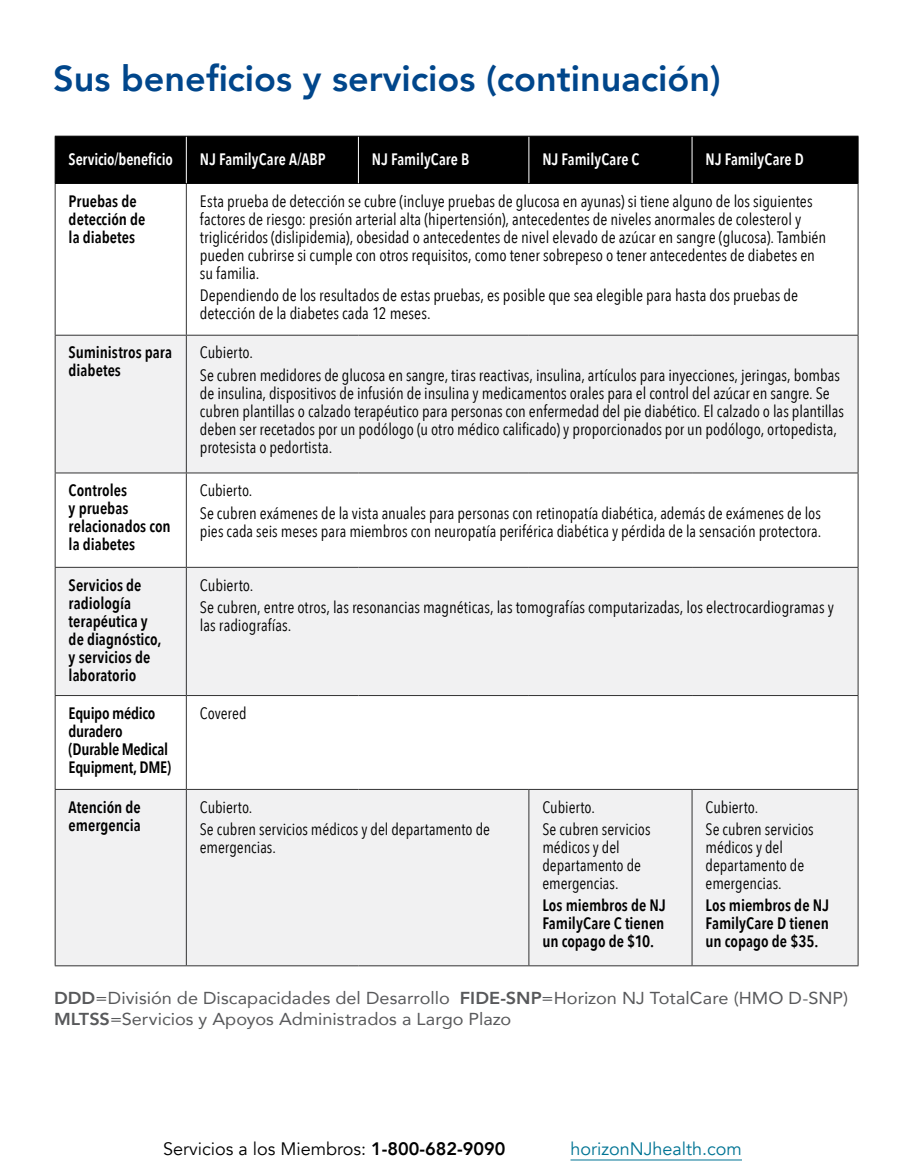
<style>
.page{position:relative;width:905px;height:1175px;background:#fff}
.page>*{position:absolute;margin:0;border:0;box-sizing:border-box;transform-origin:0 0}
.t1{font:800 36px "Avenir";color:#00468b}
.Body{font:18px "Avenir";color:#000}
.Body-2{font:18px "Avenir";color:#007494}
.t2{font:17.25px/21px "Avenir";color:#58595b;scale:1.05 1}
.Benefits_-_Condensed{font:16.5px/18px "Avenir Next Condensed";color:#000}
.Benefits_-_Condensed-2{font:600 16.5px/18px "Avenir Next Condensed";color:#000}
.Benefits_Chart_Headers{font:600 16.5px "Avenir Next Condensed";letter-spacing:-.005em;color:#fff;scale:.96 1}
.Benefits_-_Condensed-3{font:600 16.5px/18px "Avenir Next Condensed";letter-spacing:-.02em;color:#000}
.s1{font-weight:800}
</style>
<div class="page">
<div style="left:56px;top:137px;width:801px;height:46px;background:#000"></div>
<svg style="left:56px;top:184px;width:801px;height:151px"></svg>
<div style="left:56px;top:336px;width:801px;height:629px;background:#f1f1f2"></div>
<svg style="left:56px;top:473px;width:801px;height:316px"></svg>
<hr style="left:55px;top:184px;width:1px;height:151px;background:#333">
<hr style="left:186px;top:184px;width:1px;height:151px;background:#333">
<hr style="left:857px;top:184px;width:1px;height:151px;background:#333">
<hr style="left:55px;top:335px;width:131px;height:1px;background:#333">
<hr style="left:55px;top:335px;width:1px;height:137px;background:#333">
<hr style="left:186px;top:335px;width:172px;height:1px;background:#333">
<hr style="left:186px;top:335px;width:1px;height:137px;background:#333">
<hr style="left:358px;top:335px;width:171px;height:1px;background:#333">
<hr style="left:529px;top:335px;width:163px;height:1px;background:#333">
<hr style="left:692px;top:335px;width:166px;height:1px;background:#333">
<hr style="left:857px;top:335px;width:1px;height:137px;background:#333">
<hr style="left:55px;top:472px;width:131px;height:1px;background:#333">
<hr style="left:55px;top:473px;width:1px;height:94px;background:#333">
<hr style="left:186px;top:472px;width:172px;height:1px;background:#333">
<hr style="left:186px;top:473px;width:1px;height:94px;background:#333">
<hr style="left:358px;top:472px;width:171px;height:1px;background:#333">
<hr style="left:529px;top:472px;width:163px;height:1px;background:#333">
<hr style="left:692px;top:472px;width:166px;height:1px;background:#333">
<hr style="left:857px;top:473px;width:1px;height:94px;background:#333">
<hr style="left:55px;top:567px;width:131px;height:1px;background:#333">
<hr style="left:55px;top:567px;width:1px;height:128px;background:#333">
<hr style="left:186px;top:567px;width:172px;height:1px;background:#333">
<hr style="left:186px;top:567px;width:1px;height:128px;background:#333">
<hr style="left:358px;top:567px;width:171px;height:1px;background:#333">
<hr style="left:529px;top:567px;width:163px;height:1px;background:#333">
<hr style="left:692px;top:567px;width:166px;height:1px;background:#333">
<hr style="left:857px;top:567px;width:1px;height:128px;background:#333">
<hr style="left:55px;top:695px;width:131px;height:1px;background:#333">
<hr style="left:55px;top:696px;width:1px;height:93px;background:#333">
<hr style="left:186px;top:695px;width:172px;height:1px;background:#333">
<hr style="left:186px;top:696px;width:1px;height:93px;background:#333">
<hr style="left:358px;top:695px;width:171px;height:1px;background:#333">
<hr style="left:529px;top:695px;width:163px;height:1px;background:#333">
<hr style="left:692px;top:695px;width:166px;height:1px;background:#333">
<hr style="left:857px;top:696px;width:1px;height:93px;background:#333">
<hr style="left:55px;top:789px;width:131px;height:1px;background:#333">
<hr style="left:55px;top:789px;width:1px;height:176px;background:#333">
<hr style="left:186px;top:789px;width:172px;height:1px;background:#333">
<hr style="left:186px;top:789px;width:1px;height:176px;background:#333">
<hr style="left:358px;top:789px;width:171px;height:1px;background:#333">
<hr style="left:529px;top:789px;width:163px;height:1px;background:#333">
<hr style="left:528px;top:789px;width:1px;height:176px;background:#333">
<hr style="left:692px;top:789px;width:166px;height:1px;background:#333">
<hr style="left:691px;top:789px;width:1px;height:176px;background:#333">
<hr style="left:857px;top:789px;width:1px;height:176px;background:#333">
<hr style="left:55px;top:965px;width:131px;height:1px;background:#333">
<hr style="left:186px;top:965px;width:172px;height:1px;background:#333">
<hr style="left:358px;top:965px;width:171px;height:1px;background:#333">
<hr style="left:529px;top:965px;width:163px;height:1px;background:#333">
<hr style="left:692px;top:965px;width:166px;height:1px;background:#333">
<hr style="left:186px;top:136px;width:1px;height:47px;background:#fff">
<hr style="left:358px;top:136px;width:1px;height:47px;background:#fff">
<hr style="left:528px;top:136px;width:1px;height:47px;background:#fff">
<hr style="left:691px;top:136px;width:1px;height:47px;background:#fff">
<hr style="left:55px;top:136px;width:131px;height:1px;background:#000">
<hr style="left:55px;top:136px;width:1px;height:47px;background:#000">
<hr style="left:186px;top:136px;width:172px;height:1px;background:#000">
<hr style="left:358px;top:136px;width:171px;height:1px;background:#000">
<hr style="left:529px;top:136px;width:163px;height:1px;background:#000">
<hr style="left:692px;top:136px;width:166px;height:1px;background:#000">
<hr style="left:857px;top:136px;width:1px;height:47px;background:#000">
<hr style="left:55px;top:183px;width:131px;height:1px;background:#000">
<hr style="left:186px;top:183px;width:172px;height:1px;background:#000">
<hr style="left:358px;top:183px;width:171px;height:1px;background:#000">
<hr style="left:529px;top:183px;width:163px;height:1px;background:#000">
<hr style="left:692px;top:183px;width:166px;height:1px;background:#000">
<hr style="left:570px;top:1159px;width:172px;height:1px;background:#007494">
<h2 class="t1" style="left:53px;top:50px;width:669px">Sus beneficios y servicios (continuación)</h2>
<p class="Benefits_Chart_Headers" style="left:69px;top:145px;width:110px">Servicio/beneficio</p>
<p class="Benefits_Chart_Headers" style="left:200px;top:145px;width:132px">NJ FamilyCare A/ABP</p>
<p class="Benefits_Chart_Headers" style="left:372px;top:145px;width:103px">NJ FamilyCare B</p>
<p class="Benefits_Chart_Headers" style="left:542px;top:145px;width:103px">NJ FamilyCare C</p>
<p class="Benefits_Chart_Headers" style="left:705px;top:145px;width:104px">NJ FamilyCare D</p>
<p class="Benefits_-_Condensed-2" style="left:69px;top:191px;width:78px">Pruebas de detección de la diabetes</p>
<p class="Benefits_-_Condensed" style="left:200px;top:191px;width:628px">Esta prueba de detección se cubre (incluye pruebas de glucosa en ayunas) si tiene alguno de los siguientes factores de riesgo: presión arterial alta (hipertensión), antecedentes de niveles anormales de colesterol y triglicéridos (dislipidemia), obesidad o antecedentes de nivel elevado de azúcar en sangre (glucosa). También pueden cubrirse si cumple con otros requisitos, como tener sobrepeso o tener antecedentes de diabetes en su familia.</p>
<p class="Benefits_-_Condensed" style="left:200px;top:285px;width:599px">Dependiendo de los resultados de estas pruebas, es posible que sea elegible para hasta dos pruebas de detección de la diabetes cada 12 meses.</p>
<p class="Benefits_-_Condensed-2" style="left:69px;top:343px;width:105px">Suministros para diabetes</p>
<p class="Benefits_-_Condensed" style="left:200px;top:343px;width:55px">Cubierto.</p>
<p class="Benefits_-_Condensed" style="left:200px;top:365px;width:645px">Se cubren medidores de glucosa en sangre, tiras reactivas, insulina, artículos para inyecciones, jeringas, bombas de insulina, dispositivos de infusión de insulina y medicamentos orales para el control del azúcar en sangre. Se cubren plantillas o calzado terapéutico para personas con enfermedad del pie diabético. El calzado o las plantillas deben ser recetados por un podólogo (u otro médico calificado) y proporcionados por un podólogo, ortopedista, protesista o pedortista.</p>
<p class="Benefits_-_Condensed-2" style="left:69px;top:481px;width:104px">Controles<br>y pruebas relacionados con la diabetes</p>
<p class="Benefits_-_Condensed" style="left:200px;top:480px;width:54px">Cubierto.</p>
<p class="Benefits_-_Condensed" style="left:200px;top:503px;width:623px">Se cubren exámenes de la vista anuales para personas con retinopatía diabética, además de exámenes de los pies cada seis meses para miembros con neuropatía periférica diabética y pérdida de la sensación protectora.</p>
<p class="Benefits_-_Condensed-2" style="left:69px;top:575px;width:94px">Servicios de radiología terapéutica y de diagnóstico, y servicios de laboratorio</p>
<p class="Benefits_-_Condensed" style="left:200px;top:575px;width:55px">Cubierto.</p>
<p class="Benefits_-_Condensed" style="left:200px;top:597px;width:635px">Se cubren, entre otros, las resonancias magnéticas, las tomografías computarizadas, los electrocardiogramas y las radiografías.</p>
<p class="Benefits_-_Condensed-3" style="left:69px;top:703px;width:104px">Equipo médico duradero (Durable Medical<br>Equipment, DME)</p>
<p class="Benefits_-_Condensed" style="left:200px;top:703px;width:48px">Covered</p>
<p class="Benefits_-_Condensed-2" style="left:69px;top:797px;width:74px">Atención de emergencia</p>
<p class="Benefits_-_Condensed" style="left:200px;top:797px;width:54px">Cubierto.</p>
<p class="Benefits_-_Condensed" style="left:542px;top:797px;width:54px">Cubierto.</p>
<p class="Benefits_-_Condensed" style="left:542px;top:819px;width:110px">Se cubren servicios médicos y del departamento de emergencias.</p>
<p class="Benefits_-_Condensed-2" style="left:542px;top:896px;width:125px;text-align:justify">Los miembros de NJ FamilyCare C tienen un copago de $10.</p>
<p class="Benefits_-_Condensed" style="left:705px;top:797px;width:54px">Cubierto.</p>
<p class="Benefits_-_Condensed" style="left:705px;top:819px;width:110px">Se cubren servicios médicos y del departamento de emergencias.</p>
<p class="Benefits_-_Condensed-2" style="left:705px;top:896px;width:125px;text-align:justify">Los miembros de NJ FamilyCare D tienen un copago de $35.</p>
<p class="t2" style="left:54px;top:986px;width:757px"><span class="s1">DDD</span>=División de Discapacidades del Desarrollo <span class="s1">FIDE-SNP</span>=Horizon NJ TotalCare (HMO D-SNP)<br><span class="s1">MLTSS</span>=Servicios y Apoyos Administrados a Largo Plazo</p>
<p class="Benefits_-_Condensed" style="left:200px;top:819px;width:292px">Se cubren servicios médicos y del departamento de emergencias.</p>
<p class="Body" style="left:163px;top:1138px;width:344px">Servicios a los Miembros: <span class="s1">1-800-682-9090</span></p>
<p class="Body-2" style="left:570px;top:1138px;width:173px">horizonNJhealth.com</p>
</div>
